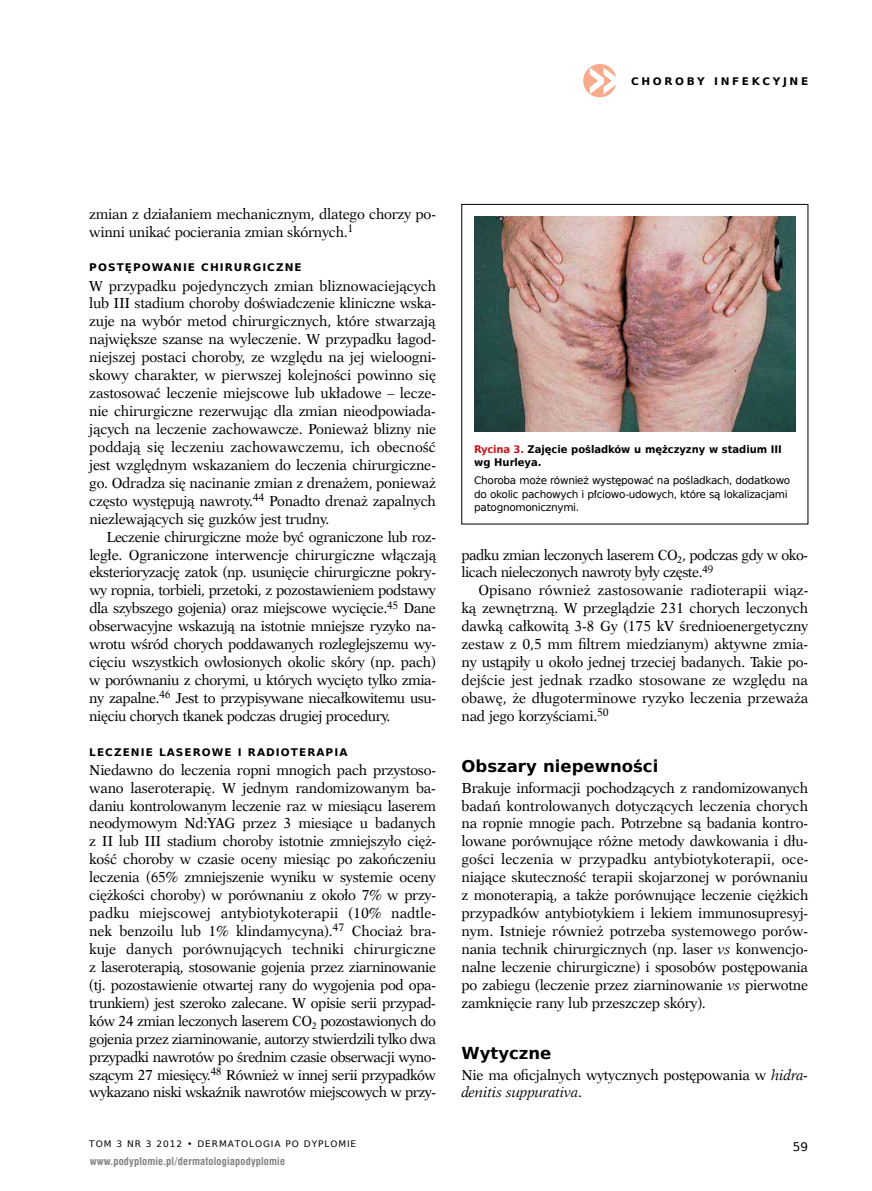
<style>
.page{position:relative;width:872px;height:1191px;background:#fff}
.page>*{position:absolute;margin:0;border:0;box-sizing:border-box;transform-origin:0 0}
.t1{font:700 16.5px "Prima Sans EU";color:#000}
.t2{font:14.55px/18px "Dutch 823 EU";letter-spacing:-.02em;color:#000;text-align:justify;scale:.96 1}
.t3{font:14.55px/18px "Dutch 823 EU";letter-spacing:-.04em;color:#000;scale:.96 1}
.t4{font:12px "Prima Sans EU";color:#000}
.t5{font:10.5px/13.5px "Prima Sans EU";letter-spacing:-.03em;color:#000}
.t6{font:700 10.5px/13.5px "Prima Sans EU";letter-spacing:-.005em;color:#000;scale:.95 1}
.t7{font:700 10.5px "Prima Sans EU";letter-spacing:.1em;color:#000}
.t8{font:700 10.5px "Swis 721 Cn EU";letter-spacing:.02em;color:#808285}
.t9{font:700 10.5px "Prima Sans EU";letter-spacing:.25em;color:#000}
.t10{font:9px "Prima Sans EU";letter-spacing:.1em;color:#000}
.s1{color:#c4161c}
.s2{font-style:italic}
</style>
<div class="page">
<div style="left:583px;top:64px;width:33px;height:33px;background:#f9ac8d;border-radius:50%"></div>
<svg style="left:590px;top:68px;width:26px;height:26px"></svg>
<img style="left:474px;top:217px;width:321px;height:215px">
<p class="t9" style="left:631px;top:74px;width:179px">CHOROBY INFEKCYJNE</p>
<p class="t2" style="left:89px;top:205px;width:362px">zmian z działaniem mechanicznym, dlatego chorzy po&shy;winni unikać pocierania zmian skórnych.<sup>1</sup></p>
<p class="t7" style="left:89px;top:260px;width:214px">POSTĘPOWANIE CHIRURGICZNE</p>
<p class="t2" style="left:89px;top:276px;width:363px">W przypadku pojedynczych zmian bliznowaciejących lub III stadium choroby doświadczenie kliniczne wska&shy;zuje na wybór metod chirurgicznych, które stwarzają największe szanse na wyleczenie. W przypadku łagod&shy;niejszej postaci choroby, ze względu na jej wieloogni&shy;skowy charakter, w pierwszej kolejności powinno się zastosować leczenie miejscowe lub układowe – lecze&shy;nie chirurgiczne rezerwując dla zmian nieodpowiada&shy;jących na leczenie zachowawcze. Ponieważ blizny nie poddają się leczeniu zachowawczemu, ich obecność jest względnym wskazaniem do leczenia chirurgiczne&shy;go. Odradza się nacinanie zmian z drenażem, ponieważ często występują nawroty.<sup>44</sup> Ponadto drenaż zapalnych niezlewających się guzków jest trudny.</p>
<p class="t2" style="left:89px;top:528px;width:363px;text-indent:17px">Leczenie chirurgiczne może być ograniczone lub roz&shy;ległe. Ograniczone interwencje chirurgiczne włączają eksterioryzację zatok (np. usunięcie chirurgiczne pokry&shy;wy ropnia, torbieli, przetoki, z pozostawieniem podstawy dla szybszego gojenia) oraz miejscowe wycięcie.<sup>45</sup> Dane obserwacyjne wskazują na istotnie mniejsze ryzyko na&shy;wrotu wśród chorych poddawanych rozleglejszemu wy&shy;cięciu wszystkich owłosionych okolic skóry (np. pach) w porównaniu z chorymi, u których wycięto tylko zmia&shy;ny zapalne.<sup>46</sup> Jest to przypisywane niecałkowitemu usu&shy;nięciu chorych tkanek podczas drugiej procedury.</p>
<p class="t7" style="left:89px;top:744px;width:260px">LECZENIE LASEROWE I RADIOTERAPIA</p>
<p class="t2" style="left:89px;top:760px;width:363px">Niedawno do leczenia ropni mnogich pach przystoso&shy;wano laseroterapię. W jednym randomizowanym ba&shy;daniu kontrolowanym leczenie raz w miesiącu laserem neodymowym Nd:YAG przez 3 miesiące u badanych z II lub III stadium choroby istotnie zmniejszyło cięż&shy;kość choroby w czasie oceny miesiąc po zakończeniu leczenia (65% zmniejszenie wyniku w systemie oceny ciężkości choroby) w porównaniu z około 7% w przy&shy;padku miejscowej antybiotykoterapii (10% nadtle&shy;nek benzoilu lub 1% klindamycyna).<sup>47</sup> Chociaż bra&shy;kuje danych porównujących techniki chirurgiczne z laseroterapią, stosowanie gojenia przez ziarninowanie (tj. pozostawienie otwartej rany do wygojenia pod opa&shy;trunkiem) jest szeroko zalecane. W opisie serii przypad&shy;ków 24 zmian leczonych laserem CO<sub>2</sub> pozostawionych do gojenia przez ziarninowanie, autorzy stwierdzili tylko dwa przypadki nawrotów po średnim czasie obserwacji wyno&shy;szącym 27 miesięcy.<sup>48</sup> Również w innej serii przypadków wykazano niski wskaźnik nawrotów miejscowych w przy-</p>
<p class="t6" style="left:474px;top:442px;width:325px"><span class="s1">RYCINA 3.</span> ZAJĘCIE POŚLADKÓW U MĘŻCZYZNY W STADIUM III<br>WG HURLEYA.</p>
<p class="t5" style="left:474px;top:473px;width:317px">Choroba może również występować na pośladkach, dodatkowo do okolic pachowych i płciowo-udowych, które są lokalizacjami patognomonicznymi.</p>
<p class="t3" style="left:461px;top:545px;width:362px">padku zmian leczonych laserem CO<sub>2</sub>, podczas gdy w oko&shy;licach nieleczonych nawroty były częste.<sup>49</sup></p>
<p class="t2" style="left:461px;top:581px;width:363px;text-indent:17px">Opisano również zastosowanie radioterapii wiąz&shy;ką zewnętrzną. W przeglądzie 231 chorych leczonych dawką całkowitą 3-8 Gy (175 kV średnioenergetyczny zestaw z 0,5 mm filtrem miedzianym) aktywne zmia&shy;ny ustąpiły u około jednej trzeciej badanych. Takie po&shy;dejście jest jednak rzadko stosowane ze względu na obawę, że długoterminowe ryzyko leczenia przeważa nad jego korzyściami.<sup>50</sup></p>
<p class="t1" style="left:461px;top:754px;width:198px">OBSZARY NIEPEWNOŚCI</p>
<p class="t2" style="left:461px;top:778px;width:363px">Brakuje informacji pochodzących z randomizowanych badań kontrolowanych dotyczących leczenia chorych na ropnie mnogie pach. Potrzebne są badania kontro&shy;lowane porównujące różne metody dawkowania i dłu&shy;gości leczenia w przypadku antybiotykoterapii, oce&shy;niające skuteczność terapii skojarzonej w porównaniu z monoterapią, a także porównujące leczenie ciężkich przypadków antybiotykiem i lekiem immunosupresyj&shy;nym. Istnieje również potrzeba systemowego porów&shy;nania technik chirurgicznych (np. laser <span class="s2">vs</span> konwencjo&shy;nalne leczenie chirurgiczne) i sposobów postępowania po zabiegu (leczenie przez ziarninowanie <span class="s2">vs</span> pierwotne zamknięcie rany lub przeszczep skóry).</p>
<p class="t1" style="left:461px;top:1041px;width:91px">WYTYCZNE</p>
<p class="t2" style="left:461px;top:1065px;width:362px">Nie ma oficjalnych wytycznych postępowania w <span class="s2">hidra&shy;denitis suppurativa</span>.</p>
<p class="t10" style="left:89px;top:1137px;width:268px">Tom 3 Nr 3 2012 • DermaTologia po Dyplomie</p>
<p class="t4" style="left:793px;top:1138px;width:17px">59</p>
<p class="t8" style="left:90px;top:1155px;width:197px">www.podyplomie.pl/dermatologiapodyplomie</p>
</div>
